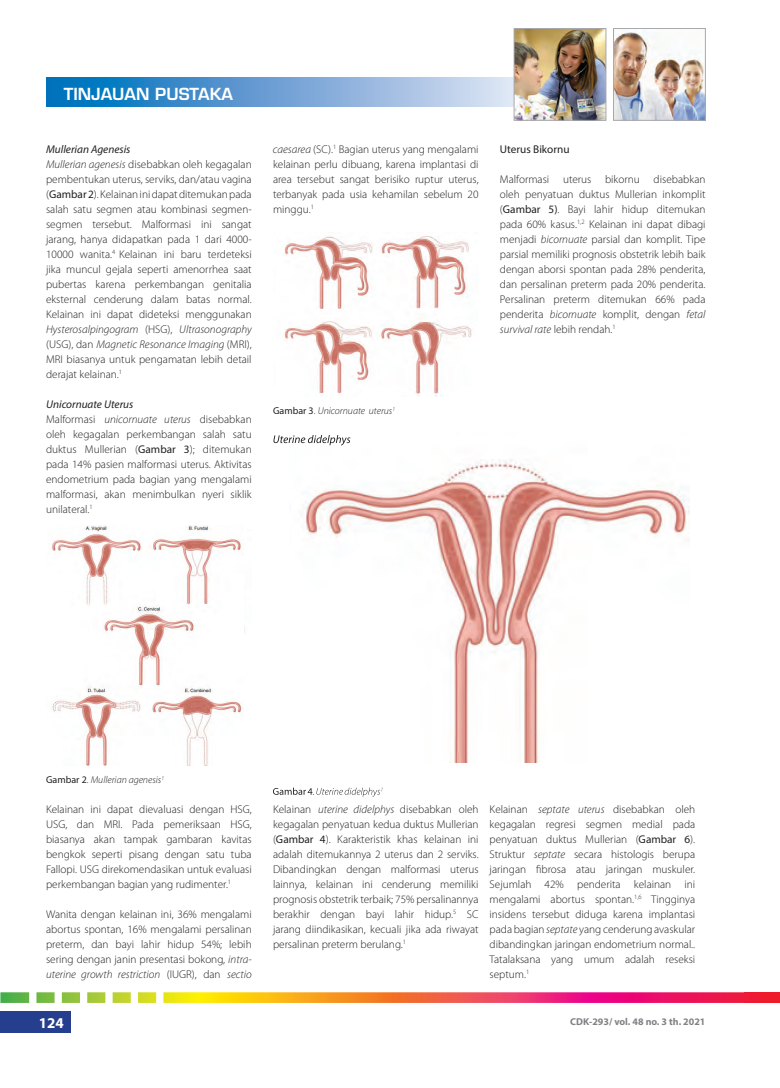
<style>
.page{position:relative;width:780px;height:1088px;background:#fff}
.page>*{position:absolute;margin:0;border:0;box-sizing:border-box;transform-origin:0 0}
.t1{font:600 16.25px "Eurostile LT Std";color:#fff}
.t2{font:700 15px "Myriad Pro";color:#fff}
.t3{font:300 11.25px/15px "Myriad Pro";color:#231f20;text-align:justify}
.t4{font:11.25px "Myriad Pro";color:#231f20}
.t5{font:italic 300 10px "Myriad Pro";color:#231f20}
.t6{font:700 10px "Myriad Pro";color:#808285}
.s1{font-weight:400;font-style:italic}
.s2{font-style:italic}
.s3{font-weight:400}
.s4{font-weight:400;font-style:normal}
.s5{font-style:normal}
</style>
<div class="page">
<svg style="left:46px;top:78px;width:468px;height:29px;background:#6aa3d5"></svg>
<img style="left:615px;top:30px;width:88px;height:88px">
<div style="left:613px;top:28px;width:92px;height:92px;border:1px solid #a8a9ad"></div>
<img style="left:516px;top:30px;width:88px;height:88px">
<div style="left:514px;top:28px;width:92px;height:92px;border:1px solid #a8a9ad"></div>
<div style="left:0;top:1012px;width:71px;height:21px;background:#253f8e"></div>
<svg style="left:0;top:992px;width:780px;height:11px;background:#e57c4f"></svg>
<img style="left:52px;top:526px;width:190px;height:239px">
<img style="left:301px;top:437px;width:388px;height:326px">
<svg style="left:273px;top:787px;width:109px;height:10px"></svg>
<svg style="left:273px;top:435px;width:77px;height:10px"></svg>
<img style="left:284px;top:236px;width:188px;height:161px">
<h1 class="t1" style="left:64px;top:84px;width:170px">TINJAUAN PUSTAKA</h1>
<p class="t3" style="left:46px;top:142px;width:207px;text-align:left"><span class="s1">Mullerian Agenesis<br></span><span class="s2">Mullerian agenesis</span> disebabkan oleh kegagalan pembentukan uterus, serviks, dan/atau vagina (<span class="s3">Gambar 2</span>). Kelainan ini dapat ditemukan pada salah satu segmen atau kombinasi segmen&shy;segmen tersebut. Malformasi ini sangat jarang, hanya didapatkan pada 1 dari 4000- 10000 wanita.<sup>4</sup> Kelainan ini baru terdeteksi jika muncul gejala seperti amenorrhea saat pubertas karena perkembangan genitalia eksternal cenderung dalam batas normal.<br>Kelainan ini dapat dideteksi menggunakan <span class="s2">Hysterosalpingogram</span> (HSG), <span class="s2">Ultrasonography </span>(USG), dan <span class="s2">Magnetic Resonance Imaging</span> (MRI), MRI biasanya untuk pengamatan lebih detail derajat kelainan.<sup>1</sup></p>
<p class="t3" style="left:46px;top:397px;width:207px;text-align:left"><span class="s1">Unicornuate Uterus<br></span>Malformasi <span class="s2">unicornuate uterus</span> disebabkan oleh kegagalan perkembangan salah satu duktus Mullerian (<span class="s3">Gambar 3</span>); ditemukan pada 14% pasien malformasi uterus. Aktivitas endometrium pada bagian yang mengalami malformasi, akan menimbulkan nyeri siklik unilateral.<sup>1</sup></p>
<p class="t3" style="left:273px;top:142px;width:207px"><span class="s2">caesarea</span> (SC).<sup>1</sup> Bagian uterus yang mengalami kelainan perlu dibuang, karena implantasi di area tersebut sangat berisiko ruptur uterus, terbanyak pada usia kehamilan sebelum 20 minggu.<sup>1</sup></p>
<p class="t5" style="left:273px;top:404px;width:124px"><span class="s4">Gambar 3</span><span class="s5">.</span> Unicornuate uterus<sup>1</sup></p>
<p class="t4" style="left:500px;top:142px;width:71px">Uterus Bikornu</p>
<p class="t3" style="left:500px;top:172px;width:207px">Malformasi uterus bikornu disebabkan oleh penyatuan duktus Mullerian inkomplit (<span class="s3">Gambar 5)</span>. Bayi lahir hidup ditemukan pada 60% kasus.<sup>1,2</sup> Kelainan ini dapat dibagi menjadi <span class="s2">bicornuate</span> parsial dan komplit. Tipe parsial memiliki prognosis obstetrik lebih baik dengan aborsi spontan pada 28% penderita, dan persalinan preterm pada 20% penderita.<br>Persalinan preterm ditemukan 66% pada penderita <span class="s2">bicornuate</span> komplit, dengan <span class="s2">fetal survival rate</span> lebih rendah.<sup>1</sup></p>
<p class="t5" style="left:46px;top:773px;width:119px"><span class="s4">Gambar 2</span><span class="s5">.</span> Mullerian agenesis<sup>1</sup></p>
<p class="t3" style="left:46px;top:802px;width:207px">Kelainan ini dapat dievaluasi dengan HSG, USG, dan MRI. Pada pemeriksaan HSG, biasanya akan tampak gambaran kavitas bengkok seperti pisang dengan satu tuba Fallopi. USG direkomendasikan untuk evaluasi perkembangan bagian yang rudimenter.<sup>1</sup></p>
<p class="t3" style="left:46px;top:907px;width:207px">Wanita dengan kelainan ini, 36% mengalami abortus spontan, 16% mengalami persalinan preterm, dan bayi lahir hidup 54%; lebih sering dengan janin presentasi bokong, <span class="s2">intra&shy;uterine growth restriction</span> (IUGR), dan <span class="s2">sectio</span></p>
<p class="t3" style="left:273px;top:802px;width:207px">Kelainan <span class="s2">uterine didelphys</span> disebabkan oleh kegagalan penyatuan kedua duktus Mullerian (<span class="s3">Gambar 4</span>). Karakteristik khas kelainan ini adalah ditemukannya 2 uterus dan 2 serviks.<br>Dibandingkan dengan malformasi uterus lainnya, kelainan ini cenderung memiliki prognosis obstetrik terbaik; 75% persalinannya berakhir dengan bayi lahir hidup.<sup>5</sup> SC jarang diindikasikan, kecuali jika ada riwayat persalinan preterm berulang.<sup>1</sup></p>
<p class="t3" style="left:489px;top:802px;width:207px">Kelainan <span class="s2">septate uterus</span> disebabkan oleh kegagalan regresi segmen medial pada penyatuan duktus Mullerian (<span class="s3">Gambar 6</span>).<br>Struktur <span class="s2">septate</span> secara histologis berupa jaringan fibrosa atau jaringan muskuler.<br>Sejumlah 42% penderita kelainan ini mengalami abortus spontan.<sup>1,6</sup> Tingginya insidens tersebut diduga karena implantasi pada bagian <span class="s2">septate</span> yang cenderung avaskular dibandingkan jaringan endometrium normal..<br>Tatalaksana yang umum adalah reseksi septum.<sup>1</sup></p>
<h2 class="t2" style="left:39px;top:1013px;width:26px">124</h2>
<p class="t6" style="left:570px;top:1015px;width:137px">CDK-293/ vol. 48 no. 3 th. 2021</p>
</div>
